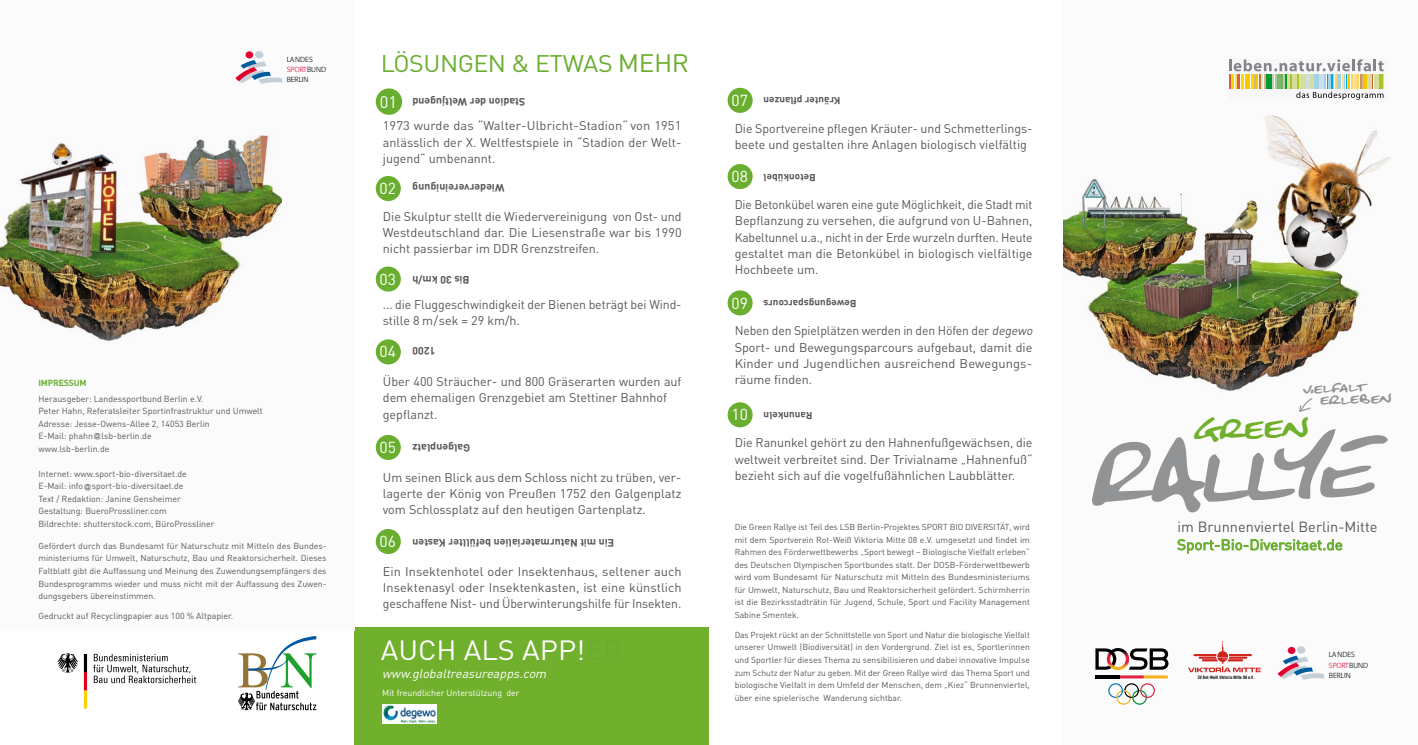
<style>
.page{position:relative;width:1418px;height:745px;background:#fff}
.page>*{position:absolute;margin:0;border:0;box-sizing:border-box;transform-origin:0 0}
.t1{font:italic 82.12px "Fatboy Slim BLTC2 BRK";color:#929395;scale:1.05 1}
.t2{font:italic 29.5px "Fatboy Slim BLTC2 BRK";color:#70b02c;scale:1.05 1}
.t3{font:27.5px "FFDIN";color:#fff;scale:1.05 1}
.t4{font:23.75px "FFDIN";letter-spacing:-.02em;color:#6aae30;scale:1.05 1}
.t5{font:16.62px "FFDIN";color:#fff}
.t6{font:15.75px "FFDIN";color:#fff}
.t7{font:14.62px "FFDIN";color:#58585a}
.t8{font:italic 13.5px/12px "Fatboy Slim BLTC2 BRK";color:#929395;scale:1.05 1}
.t9{font:12.5px/16.2px "FFDIN";color:#58585a;text-align:justify}
.t10{font:12.5px/16.2px "FFDIN";color:#58585a;text-align:justify;scale:.96 1}
.t11{font:italic 12.5px "FFDIN";color:#fff}
.t12{font:700 10.62px "FFDIN";color:#58585a}
.t13{font:700 10px "FFDIN";color:#58585a}
.t14{font:8.75px/12.5px "FFDIN";color:#58585a}
.t15{font:8.75px "FFDIN";color:#fff}
.t16{font:700 8.75px "FFDIN";letter-spacing:-.02em;color:#6aae30}
.t17{font:8.62px/12.5px "FFDIN";color:#58585a;text-align:justify}
.t18{font:300 7.25px/10.5px "Formata";color:#000}
.t19{font:4.62px "Trade Gothic Bold Cond Twenty";color:#000}
.s1{color:#e20030}
.s2{font-family:"Arial";font-size:6.88px}
.s3{font-size:25px}
.s4{font-family:"FFDIN Regular Alternate";font-style:italic}
.s5{color:#6aae30}
</style>
<div class="page">
<div style="left:354px;top:626px;width:355px;height:118px;background:#70b02c"></div>
<div style="left:0;top:0;width:354px;height:629px;background:#fbfbfc"></div>
<div style="left:1063px;top:0;width:354px;height:744px;background:#fbfbfc"></div>
<img style="left:1063px;top:115px;width:328px;height:276px">
<svg style="left:1299px;top:398px;width:14px;height:14px"></svg>
<svg style="left:1177px;top:539px;width:164px;height:14px"></svg>
<img style="left:0;top:134px;width:282px;height:207px">
<img style="left:383px;top:704px;width:54px;height:19px">
<svg style="left:57px;top:653px;width:21px;height:19px"></svg>
<svg style="left:84px;top:654px;width:3px;height:54px"></svg>
<svg style="left:93px;top:653px;width:103px;height:29px"></svg>
<svg style="left:238px;top:636px;width:78px;height:73px"></svg>
<div style="left:1228px;top:59px;width:159px;height:41px;background:linear-gradient(to bottom,#f7f7f9,#f7f7f9)"></div>
<svg style="left:1228px;top:59px;width:155px;height:41px"></svg>
<svg style="left:1108px;top:675px;width:59px;height:29px"></svg>
<hr style="left:1095px;top:675px;width:24px;height:3px;background:#000">
<svg style="left:1095px;top:648px;width:73px;height:21px"></svg>
<svg style="left:1188px;top:640px;width:72px;height:31px"></svg>
<img style="left:1280px;top:646px;width:45px;height:33px">
<svg style="left:1287px;top:646px;width:8px;height:7px"></svg>
<svg style="left:1277px;top:655px;width:35px;height:21px"></svg>
<img style="left:238px;top:51px;width:45px;height:33px">
<div style="left:245px;top:51px;width:8px;height:7px;background:#e20030;border-radius:50%"></div>
<svg style="left:235px;top:60px;width:36px;height:21px"></svg>
<div style="left:376px;top:88px;width:26px;height:27px;background:#6aae30;border-radius:50%"></div>
<div style="left:376px;top:266px;width:25px;height:25px;background:#6aae30;border-radius:50%"></div>
<div style="left:376px;top:176px;width:25px;height:25px;background:#6aae30;border-radius:50%"></div>
<div style="left:376px;top:339px;width:25px;height:25px;background:#6aae30;border-radius:50%"></div>
<div style="left:376px;top:434px;width:25px;height:25px;background:#6aae30;border-radius:50%"></div>
<div style="left:376px;top:528px;width:25px;height:25px;background:#6aae30;border-radius:50%"></div>
<div style="left:727px;top:164px;width:25px;height:25px;background:#6aae30;border-radius:50%"></div>
<div style="left:727px;top:88px;width:25px;height:25px;background:#6aae30;border-radius:50%"></div>
<div style="left:727px;top:290px;width:25px;height:25px;background:#6aae30;border-radius:50%"></div>
<div style="left:727px;top:402px;width:25px;height:25px;background:#6aae30;border-radius:50%"></div>
<p class="t16" style="left:38px;top:376px;width:50px">IMPRESSUM</p>
<p class="t18" style="left:287px;top:54px;width:41px">LANDES<br><span class="s1">SPORT</span>BUND<br>BERLIN</p>
<p class="t14" style="left:38px;top:392px;width:226px">Herausgeber: Landessportbund Berlin e.V.<br>Peter Hahn, Referatsleiter Sportinfrastruktur und U mwelt Adresse: Jesse-Owens-Allee 2, 14053 Berlin<br>E-Mail: phahn<span class="s2">@</span>lsb-berlin.de<br>www.lsb-berlin.de</p>
<p class="t14" style="left:38px;top:467px;width:178px">Internet: www.sport-bio-diversitaet.de E-Mail: info<span class="s2">@</span>sport-bio-diversitaet.de<br>Text / Redaktion: Janine Gensheimer Gestaltung: BueroProssliner.com<br>Bildrechte: shutterstock.com, BüroProssliner</p>
<p class="t17" style="left:38px;top:539px;width:289px">Gefördert durch das Bundesamt für Naturschutz mit M itteln des Bundes&shy;ministeriums für U mwelt, Naturschutz, Bau und Reaktorsicherheit. Dieses Faltblatt gibt die Auffassung und Meinung des Zuwendungsempfängers des Bundesprogramms wieder und muss nicht mit der Auffassung des Zuwen&shy;dungsgebers übereinstimmen.</p>
<p class="t14" style="left:38px;top:609px;width:196px">Gedruckt auf Recyclingpapier aus 100 % Altpapier.</p>
<h3 class="t4" style="left:381px;top:49px;width:295px">Lösungen &amp; etwas <span class="s3">mehr</span></h3>
<h3 class="t5" style="left:380px;top:91px;width:19px">01</h3>
<p class="t12" style="left:525px;top:109px;width:114px;rotate:-180deg">STADION DER WELTJUGEND</p>
<h3 class="t9" style="left:383px;top:117px;width:300px">1973 wurde das “Walter-U lbricht-Stadion“ von 1951 anlässlich der X. Weltfestspiele in “Stadion der Welt&shy;jugend“ umbenannt.</h3>
<h3 class="t6" style="left:379px;top:178px;width:18px">02</h3>
<p class="t12" style="left:504px;top:195px;width:93px;rotate:-180deg">WIEDERVEREINIGUNG</p>
<h3 class="t9" style="left:383px;top:208px;width:300px">Die Skulptur stellt die Wiedervereinigung von Ost- und Westdeutschland dar. Die Liesenstraße war bis 1990 nicht passierbar im DDR Grenzstreifen.</h3>
<h3 class="t6" style="left:379px;top:269px;width:18px">03</h3>
<p class="t12" style="left:469px;top:287px;width:59px;rotate:-180deg">BIS 30 KM/H</p>
<h3 class="t9" style="left:383px;top:296px;width:300px">... die Fluggeschwindigkeit der Bienen beträgt bei Wind&shy;stille 8 m/sek = 29 km/h.</h3>
<h3 class="t6" style="left:379px;top:342px;width:18px">04</h3>
<p class="t12" style="left:435px;top:358px;width:25px;rotate:-180deg">1200</p>
<h3 class="t9" style="left:383px;top:373px;width:300px;text-align:left">Über 400 Sträucher- und 800 Gräserarten wurden auf dem ehemaligen Grenzgebiet am Stettiner Bahnhof gepflanzt.</h3>
<h3 class="t6" style="left:379px;top:437px;width:18px">05</h3>
<p class="t12" style="left:470px;top:454px;width:59px;rotate:-180deg">GALGENPLATZ</p>
<h3 class="t9" style="left:383px;top:468px;width:300px">U m seinen Blick aus dem Schloss nicht zu trüben, ver&shy;lagerte der König von Preußen 1752 den Galgenplatz vom Schlossplatz auf den heutigen Gartenplatz.</h3>
<h3 class="t6" style="left:731px;top:90px;width:18px">07</h3>
<p class="t13" style="left:840px;top:107px;width:79px;rotate:-180deg">KRÄUTER PFLANZEN</p>
<h3 class="t9" style="left:734px;top:120px;width:299px">Die Sportvereine pflegen Kräuter- und Schmetterlings&shy;beete und gestalten ihre Anlagen biologisch vielfältig</h3>
<h3 class="t6" style="left:731px;top:166px;width:18px">08</h3>
<p class="t13" style="left:815px;top:183px;width:54px;rotate:-180deg">BETONKÜBEL</p>
<p class="t10" style="left:734px;top:196px;width:312px">Die Betonkübel waren eine gute Möglichkeit, die Stadt mit Bepflanzung zu versehen, die aufgrund von U-Bahnen, Kabeltunnel u.a., nicht in der Erde wurzeln durften. Heute gestaltet man die Betonkübel in biologisch vielfältige H ochbeete um.</p>
<h3 class="t6" style="left:731px;top:293px;width:18px">09</h3>
<p class="t13" style="left:856px;top:310px;width:94px;rotate:-180deg">BEWEGUNGSPARCOURS</p>
<h3 class="t9" style="left:734px;top:322px;width:302px;text-align:left">Neben den Spielplätzen werden in den Höfen der <span class="s4">degewo </span>Sport- und Bewegungsparcours aufgebaut, damit die Kinder und Jugendlichen ausreichend Bewegungs&shy;räume finden.</h3>
<h3 class="t6" style="left:731px;top:404px;width:18px">10</h3>
<p class="t13" style="left:812px;top:421px;width:51px;rotate:-180deg">RANUNKELN</p>
<h3 class="t9" style="left:734px;top:434px;width:299px">Die Ranunkel gehört zu den Hahnenfußgewächsen, die weltweit verbreitet sind. Der Trivialname „Hahnenfuß“ bezieht sich auf die vogelfußähnlichen Laubblätter.</h3>
<h3 class="t8" style="left:1318px;top:382px;width:69px;text-indent:-17px;rotate:-2deg">Vielfalt erleben</h3>
<h2 class="t2" style="left:1191px;top:411px;width:110px;rotate:-2deg">Green</h2>
<h1 class="t1" style="left:1086px;top:425px;width:271px;rotate:-2deg">RALLYE</h1>
<h3 class="t7" style="left:1177px;top:517px;width:201px">im Brunnenviertel Berlin-M itte</h3>
<p class="t17" style="left:734px;top:520px;width:297px;text-indent:259px">ITÄT, wird mit dem Sportverein Rot-Weiß Viktoria M itte 08 e.V. umgesetzt und findet im Rahmen des Förderwettbewerbs „Sport bewegt – Biologische Vielfalt erleben“ des Deutschen Olympischen Sportbundes statt. Der DOSB-Förderwettbewerb wird vom Bundesamt für Naturschutz mit M itteln des Bundesministeriums für U mwelt, Naturschutz, Bau und Reaktorsicherheit gefördert. Schirmherrin ist die Bezirksstadträtin für Jugend, Schule, Sport und Facility Management Sabine Smentek.</p>
<p class="t17" style="left:734px;top:628px;width:297px">Das Projekt rückt an der Schnittstelle von Sport und Natur die biologische Vielfalt unserer U mwelt (Biodiversität) in den Vordergrund. Ziel ist es, Sportlerinnen und Sportler für dieses Thema zu sensibilisieren und dabei innovative Impulse zum Schutz der Natur zu geben. M it der Green Rallye wird das Thema Sport und biologische Vielfalt in dem U mfeld der Menschen, dem „Kiez“ Brunnenviertel, über eine spielerische Wanderung sichtbar.</p>
<p class="t17" style="left:734px;top:520px;width:249px">Die Green Rallye ist Teil des LSB Berlin-Projektes SPORT BIO DIVERS</p>
<h3 class="t6" style="left:379px;top:531px;width:18px">06</h3>
<p class="t12" style="left:614px;top:549px;width:203px;rotate:-180deg">E IN MIT NATURMATERIALIEN BEFÜLLTER KASTEN</p>
<h3 class="t9" style="left:383px;top:562px;width:300px">Ein Insektenhotel oder Insektenhaus, seltener auch Insektenasyl oder Insektenkasten, ist eine künstlich geschaffene N ist- und Überwinterungshilfe für Insekten.</h3>
<h3 class="t3" style="left:381px;top:632px;width:211px">AUCH ALS APP!<span class="s5">ER</span></h3>
<p class="t18" style="left:1328px;top:649px;width:41px">LANDES<br><span class="s1">SPORT</span>BUND<br>BERLIN</p>
<h3 class="t11" style="left:382px;top:665px;width:169px">www.globaltreasureapps.com</h3>
<p class="t19" style="left:1197px;top:674px;width:58px">SV Rot-Weiß Viktoria Mitte 08 e.V.</p>
<p class="t15" style="left:382px;top:686px;width:139px">M it freundlicher U nterstützung der</p>
</div>
